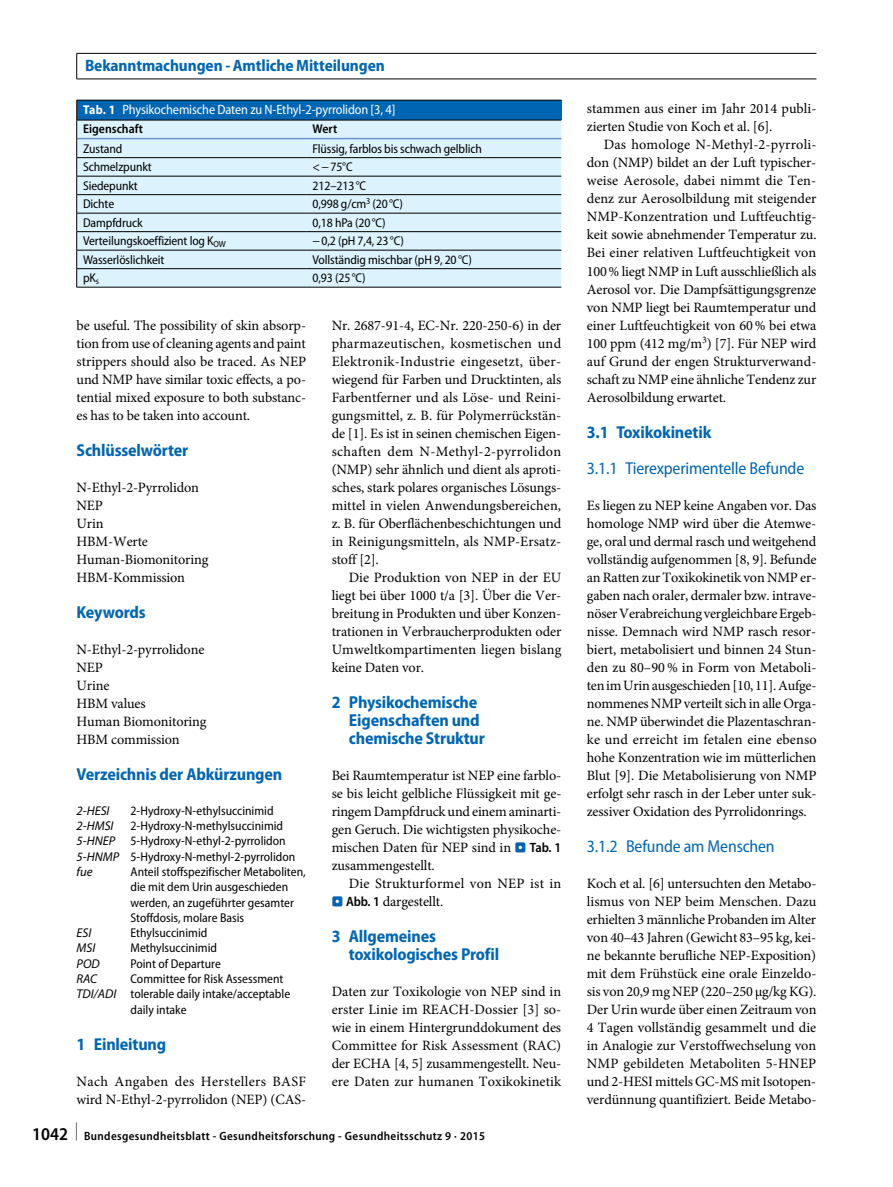
<style>
.page{position:relative;width:893px;height:1187px;background:#fff}
.page>*{position:absolute;margin:0;border:0;box-sizing:border-box;transform-origin:0 0}
.t1{font:700 semi-condensed 17.25px/18px "Myriad Pro";letter-spacing:-.01em;color:#0066b3}
.t2{font:semi-condensed 17.25px "Myriad Pro";letter-spacing:-.01em;color:#0066b3}
.t3{font:700 semi-condensed 16.5px "Myriad Pro";letter-spacing:-.01em;color:#0066b3}
.t4{font:14.25px/18px "Minion Pro";letter-spacing:-.01em;color:#000;text-align:justify}
.t5{font:14.25px/18px "Minion Pro";letter-spacing:.025em;color:#000}
.t6{font:14.25px/18px "Minion Pro";letter-spacing:.015em;color:#000}
.t7{font:semi-condensed 13.5px "Myriad Pro";letter-spacing:-.01em;color:#fff}
.t8{font:semi-condensed 12.75px/15.3px "Myriad Pro";color:#000}
.t9{font:italic 12.75px "Myriad Pro";color:#000}
.t10{font:600 semi-condensed 12.75px "Myriad Pro";color:#000}
.t11{font:600 semi-condensed 12px "Myriad Pro";letter-spacing:.03em;color:#000}
.s1{font-weight:700;font-size:12.75px}
.s2{font-style:italic;font-stretch:normal}
.s3{font-family:"Blik Buttons";font-size:13.5px;color:#0066b3}
.s4{font-family:"Myriad Pro";font-weight:600;font-stretch:semi-condensed;font-size:13.5px}
.s5{font-size:18px}
</style>
<div class="page">
<div style="left:77px;top:100px;width:484px;height:20px;background:#0066b3"></div>
<div style="left:77px;top:121px;width:484px;height:166px;background:#dcf2fd"></div>
<hr style="left:77px;top:138px;width:229px;height:1px;background:#6a91cb">
<hr style="left:77px;top:157px;width:229px;height:1px;background:#000">
<hr style="left:306px;top:157px;width:255px;height:1px;background:#000">
<hr style="left:77px;top:176px;width:229px;height:1px;background:#000">
<hr style="left:306px;top:176px;width:255px;height:1px;background:#000">
<hr style="left:77px;top:194px;width:229px;height:1px;background:#000">
<hr style="left:306px;top:194px;width:255px;height:1px;background:#000">
<hr style="left:77px;top:213px;width:229px;height:1px;background:#000">
<hr style="left:306px;top:213px;width:255px;height:1px;background:#000">
<hr style="left:77px;top:231px;width:229px;height:1px;background:#000">
<hr style="left:306px;top:231px;width:255px;height:1px;background:#000">
<hr style="left:77px;top:250px;width:229px;height:1px;background:#000">
<hr style="left:77px;top:268px;width:229px;height:1px;background:#000">
<hr style="left:77px;top:100px;width:229px;height:1px;background:#000">
<hr style="left:306px;top:100px;width:255px;height:1px;background:#000">
<hr style="left:77px;top:120px;width:229px;height:1px;background:#000">
<hr style="left:306px;top:120px;width:255px;height:1px;background:#000">
<hr style="left:306px;top:250px;width:255px;height:1px;background:#000">
<svg style="left:76px;top:100px;width:1px;height:187px"></svg>
<hr style="left:306px;top:268px;width:255px;height:1px;background:#000">
<hr style="left:77px;top:287px;width:229px;height:1px;background:#000">
<hr style="left:306px;top:287px;width:255px;height:1px;background:#000">
<hr style="left:306px;top:138px;width:255px;height:1px;background:#6a91cb">
<hr style="left:77px;top:53px;width:739px;height:1px;background:#000">
<svg style="left:76px;top:54px;width:1px;height:25px"></svg>
<hr style="left:77px;top:79px;width:739px;height:1px;background:#000">
<p class="t3" style="left:85px;top:56px;width:301px">Bekanntmachungen - Amtliche Mitteilungen</p>
<p class="t7" style="left:83px;top:102px;width:314px"><span class="s1">Tab. 1</span> Physikochemische Daten zu N-Ethyl-2-pyrrolidon [3, 4]</p>
<p class="t10" style="left:83px;top:122px;width:61px">Eigenschaft</p>
<p class="t10" style="left:313px;top:122px;width:26px">Wert</p>
<p class="t8" style="left:83px;top:141px;width:41px">Zustand</p>
<p class="t8" style="left:313px;top:141px;width:171px">Flüssig, farblos bis schwach gelblich</p>
<p class="t8" style="left:83px;top:159px;width:70px">Schmelzpunkt</p>
<p class="t8" style="left:313px;top:159px;width:42px">&lt;−75°C</p>
<p class="t8" style="left:83px;top:178px;width:56px">Siedepunkt</p>
<p class="t8" style="left:313px;top:178px;width:55px">212–213°C</p>
<p class="t8" style="left:83px;top:196px;width:33px">Dichte</p>
<p class="t8" style="left:313px;top:196px;width:92px">0,998 g/cm<sup>3</sup> (20°C)</p>
<p class="t8" style="left:83px;top:215px;width:61px">Dampfdruck</p>
<p class="t8" style="left:313px;top:215px;width:75px">0,18 hPa (20°C)</p>
<p class="t8" style="left:83px;top:233px;width:144px">Verteilungskoeffizient log K<sub>OW</sub></p>
<p class="t8" style="left:313px;top:233px;width:93px">−0,2 (pH 7,4, 23°C)</p>
<p class="t8" style="left:83px;top:252px;width:83px">Wasserlöslichkeit</p>
<p class="t8" style="left:313px;top:252px;width:161px">Vollständig mischbar (pH 9, 20°C)</p>
<p class="t8" style="left:83px;top:270px;width:17px">pK<sub>s</sub></p>
<p class="t8" style="left:313px;top:270px;width:55px">0,93 (25°C)</p>
<p class="t4" style="left:77px;top:316px;width:231px">be useful. The possibility of skin absorp&shy;tion from use of cleaning agents and paint strippers should also be traced. As NEP und NMP have similar toxic effects, a po&shy;tential mixed exposure to both substanc&shy;es has to be taken into account.</p>
<p class="t1" style="left:77px;top:441px;width:113px">Schlüsselwörter</p>
<p class="t4" style="left:77px;top:478px;width:133px;text-align:left">N-Ethyl-2-Pyrrolidon<br>NEP<br>Urin<br>HBM-Werte<br>Human-Biomonitoring<br>HBM-Kommission</p>
<p class="t1" style="left:77px;top:603px;width:71px">Keywords</p>
<p class="t4" style="left:77px;top:640px;width:132px;text-align:left">N-Ethyl-2-pyrrolidone<br>NEP<br>Urine<br>HBM values<br>Human Biomonitoring<br>HBM commission</p>
<p class="t1" style="left:77px;top:765px;width:207px">Verzeichnis der Abkürzungen</p>
<p class="t9" style="left:77px;top:802px;width:35px">2-HESI</p>
<p class="t8" style="left:131px;top:803px;width:145px">2-Hydroxy-N-ethylsuccinimid</p>
<p class="t9" style="left:77px;top:817px;width:39px">2-HMSI</p>
<p class="t8" style="left:77px;top:818px;width:220px;text-indent:54px">2-Hydroxy-N-methylsuccinimid<br><span class="s2">5-HNEP</span> 5-Hydroxy-N-ethyl-2-pyrrolidon<br><span class="s2">5-HNMP</span> 5-Hydroxy-N-methyl-2-pyrrolidon <span class="s2">fue</span></p>
<p class="t8" style="left:131px;top:864px;width:177px">Anteil stoffspezifischer Metaboliten, die mit dem Urin ausgeschieden werden, an zugeführter gesamter<br>Stoffdosis, molare Basis</p>
<p class="t9" style="left:77px;top:924px;width:16px">ESI</p>
<p class="t8" style="left:131px;top:925px;width:78px">Ethylsuccinimid</p>
<p class="t9" style="left:77px;top:940px;width:20px">MSI</p>
<p class="t8" style="left:131px;top:940px;width:88px">Methylsuccinimid</p>
<p class="t9" style="left:77px;top:955px;width:25px">POD</p>
<p class="t8" style="left:131px;top:956px;width:92px">Point of Departure</p>
<p class="t9" style="left:77px;top:970px;width:22px">RAC</p>
<p class="t8" style="left:131px;top:971px;width:154px">Committee for Risk Assessment</p>
<p class="t8" style="left:77px;top:986px;width:215px"><span class="s2">TDI/ADI</span> tolerable daily intake/acceptable</p>
<p class="t8" style="left:131px;top:1001px;width:58px">daily intake</p>
<p class="t1" style="left:77px;top:1035px;width:91px">1 Einleitung</p>
<p class="t5" style="left:77px;top:1072px;width:231px">Nach Angaben des Herstellers BASF wird N-Ethyl-2-pyrrolidon (NEP) (CAS-</p>
<p class="t4" style="left:332px;top:316px;width:231px">Nr. 2687-91-4, EC-Nr. 220-250-6) in der pharmazeutischen, kosmetischen und Elektronik-Industrie eingesetzt, über&shy;wiegend für Farben und Drucktinten, als Farbentferner und als Löse- und Reini&shy;gungsmittel, z. B. für Polymerrückstän&shy;de [1]. Es ist in seinen chemischen Eigen&shy;schaften dem N-Methyl-2-pyrrolidon (NMP) sehr ähnlich und dient als aproti&shy;sches, stark polares organisches Lösungs&shy;mittel in vielen Anwendungsbereichen, z. B. für Oberflächenbeschichtungen und in Reinigungsmitteln, als NMP-Ersatz&shy;stoff [2].</p>
<p class="t4" style="left:332px;top:568px;width:231px;text-indent:17px">Die Produktion von NEP in der EU liegt bei über 1000 t/a [3]. Über die Ver&shy;breitung in Produkten und über Konzen&shy;trationen in Verbraucherprodukten oder Umweltkompartimenten liegen bislang keine Daten vor.</p>
<p class="t1" style="left:349px;top:693px;width:138px;text-indent:-17px">2 Physikochemische<br>Eigenschaften und chemische Struktur</p>
<p class="t4" style="left:332px;top:766px;width:231px">Bei Raumtemperatur ist NEP eine farblo&shy;se bis leicht gelbliche Flüssigkeit mit ge&shy;ringem Dampfdruck und einem aminarti&shy;gen Geruch. Die wichtigsten physikoche&shy;mischen Daten für NEP sind in <span class="s3">.</span> <span class="s4">Tab. 1 </span>zusammengestellt.</p>
<p class="t6" style="left:332px;top:874px;width:231px;text-indent:17px">Die Strukturformel von NEP ist in <span class="s3">.</span> <span class="s4">Abb. 1</span> dargestellt.</p>
<p class="t1" style="left:349px;top:927px;width:152px;text-indent:-17px">3 Allgemeines toxikologisches Profil</p>
<p class="t4" style="left:332px;top:982px;width:231px">Daten zur Toxikologie von NEP sind in erster Linie im REACH-Dossier [3] so&shy;wie in einem Hintergrunddokument des Committee for Risk Assessment (RAC) der ECHA [4, 5] zusammengestellt. Neu&shy;ere Daten zur humanen Toxikokinetik</p>
<p class="t11" style="left:32px;top:1129px;width:454px"><span class="s5">1042 </span><sup>|</sup> Bundesgesundheitsblatt - Gesundheitsforschung - Gesundheitsschutz 9 · 2015</p>
<p class="t4" style="left:587px;top:100px;width:231px">stammen aus einer im Jahr 2014 publi&shy;zierten Studie von Koch et al. [6].</p>
<p class="t4" style="left:587px;top:136px;width:231px;text-indent:17px">Das homologe N-Methyl-2-pyrroli&shy;don (NMP) bildet an der Luft typischer&shy;weise Aerosole, dabei nimmt die Ten&shy;denz zur Aerosolbildung mit steigender NMP-Konzentration und Luftfeuchtig&shy;keit sowie abnehmender Temperatur zu.<br>Bei einer relativen Luftfeuchtigkeit von 100% liegt NMP in Luft ausschließlich als Aerosol vor. Die Dampfsättigungsgrenze von NMP liegt bei Raumtemperatur und einer Luftfeuchtigkeit von 60% bei etwa 100 ppm (412 mg/m<sup>3</sup>) [7]. Für NEP wird auf Grund der engen Strukturverwand&shy;schaft zu NMP eine ähnliche Tendenz zur Aerosolbildung erwartet.</p>
<p class="t1" style="left:587px;top:423px;width:126px">3.1 Toxikokinetik</p>
<p class="t2" style="left:587px;top:458px;width:219px">3.1.1 Tierexperimentelle Befunde</p>
<p class="t4" style="left:587px;top:496px;width:231px">Es liegen zu NEP keine Angaben vor. Das homologe NMP wird über die Atemwe&shy;ge, oral und dermal rasch und weitgehend vollständig aufgenommen [8, 9]. Befunde an Ratten zur Toxikokinetik von NMP er&shy;gaben nach oraler, dermaler bzw. intrave&shy;nöser Verabreichung vergleichbare Ergeb&shy;nisse. Demnach wird NMP rasch resor&shy;biert, metabolisiert und binnen 24 Stun&shy;den zu 80–90% in Form von Metaboli&shy;ten im Urin ausgeschieden [10, 11]. Aufge&shy;nommenes NMP verteilt sich in alle Orga&shy;ne. NMP überwindet die Plazentaschran&shy;ke und erreicht im fetalen eine ebenso hohe Konzentration wie im mütterlichen Blut [9]. Die Metabolisierung von NMP erfolgt sehr rasch in der Leber unter suk&shy;zessiver Oxidation des Pyrrolidonrings.</p>
<p class="t2" style="left:587px;top:836px;width:189px">3.1.2 Befunde am Menschen</p>
<p class="t4" style="left:587px;top:874px;width:231px">Koch et al. [6] untersuchten den Metabo&shy;lismus von NEP beim Menschen. Dazu erhielten 3 männliche Probanden im Alter von 40–43 Jahren (Gewicht 83–95 kg, kei&shy;ne bekannte berufliche NEP-Exposition) mit dem Frühstück eine orale Einzeldo&shy;sis von 20,9 mg NEP (220–250 µg/kg KG).<br>Der Urin wurde über einen Zeitraum von 4 Tagen vollständig gesammelt und die in Analogie zur Verstoffwechselung von NMP gebildeten Metaboliten 5-HNEP und 2-HESI mittels GC-MS mit Isotopen&shy;verdünnung quantifiziert. Beide Metabo-</p>
</div>
